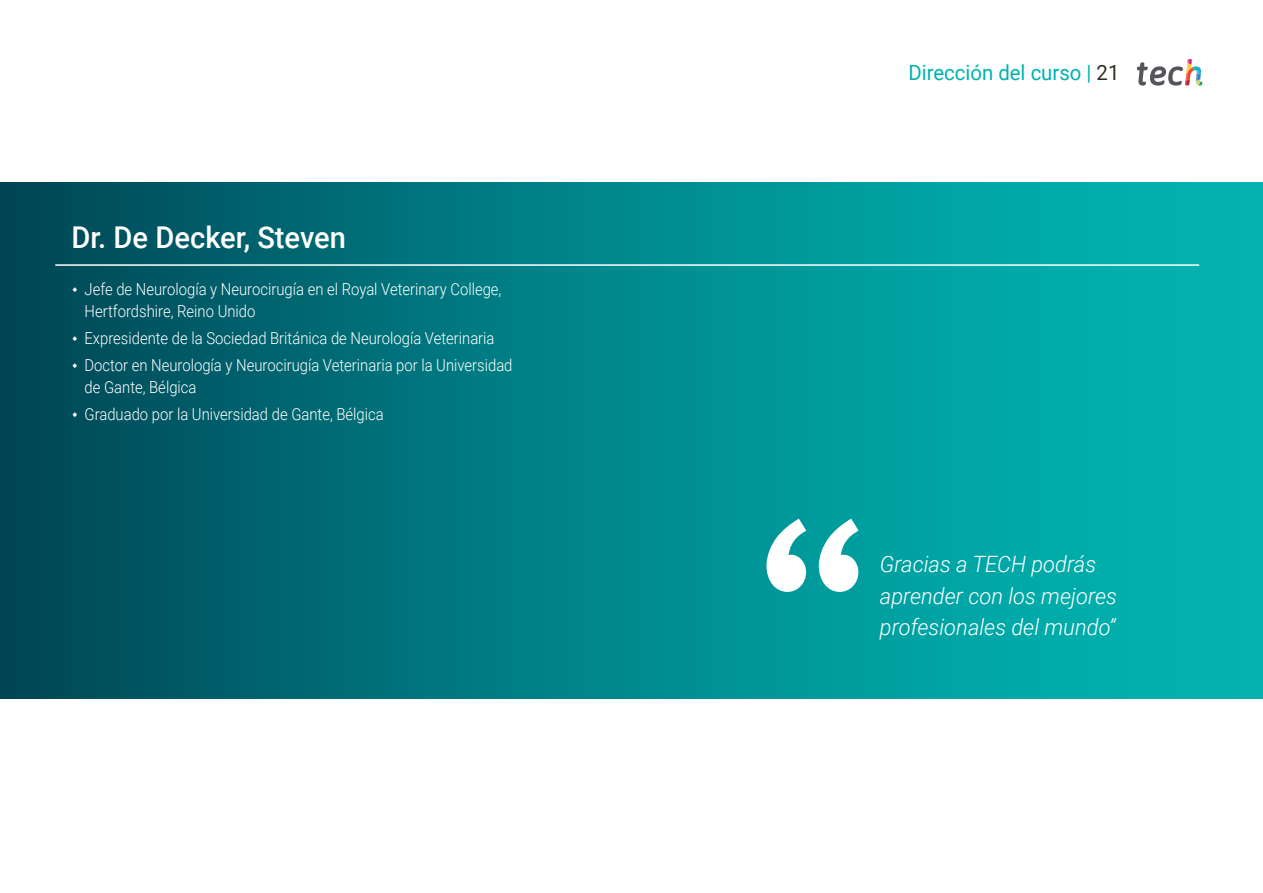
<style>
.page{position:relative;width:1263px;height:893px;background:#fff}
.page>*{position:absolute;margin:0;border:0;box-sizing:border-box;transform-origin:0 0}
.t1{font:500 30px "Roboto";color:#fff}
.t2{font:italic 300 22.5px/31.5px "Roboto";color:#fff}
.t3{font:21px "Roboto";color:#00b2af}
.t4{font:300 16.5px/26.7px "Roboto";color:#fff;scale:.9 1}
.s1{color:#312e20}
</style>
<div class="page">
<svg style="left:1137px;top:59px;width:65px;height:27px"></svg>
<div style="left:0;top:182px;width:1263px;height:516px;background:linear-gradient(to right,#004c5a,#01bfba)"></div>
<svg style="left:766px;top:519px;width:93px;height:73px"></svg>
<hr style="left:55px;top:264px;width:1144px;height:2px;background:#fff">
<svg style="left:73px;top:287px;width:4px;height:5px"></svg>
<svg style="left:73px;top:336px;width:4px;height:5px"></svg>
<svg style="left:73px;top:363px;width:4px;height:5px"></svg>
<svg style="left:73px;top:412px;width:4px;height:5px"></svg>
<h1 class="t1" style="left:71px;top:216px;width:276px">Dr. De Decker, Steven</h1>
<p class="t4" style="left:85px;top:277px;width:465px;line-height:22.5px">Jefe de Neurología y Neurocirugía en el Royal Veterinary College,<br>Hertfordshire, Reino Unido</p>
<p class="t4" style="left:85px;top:324px;width:477px">Expresidente de la Sociedad Británica de Neurología Veterinaria<br>Doctor en Neurología y Neurocirugía Veterinaria por la Universidad</p>
<p class="t4" style="left:85px;top:373px;width:334px">de Gante, Bélgica<br>Graduado por la Universidad de Gante, Bélgica</p>
<p class="t3" style="left:908px;top:57px;width:213px">Dirección del curso | <span class="s1">21</span></p>
<h2 class="t2" style="left:880px;top:548px;width:239px">Gracias a TECH podrás aprender con los mejores profesionales del mundo”</h2>
</div>
